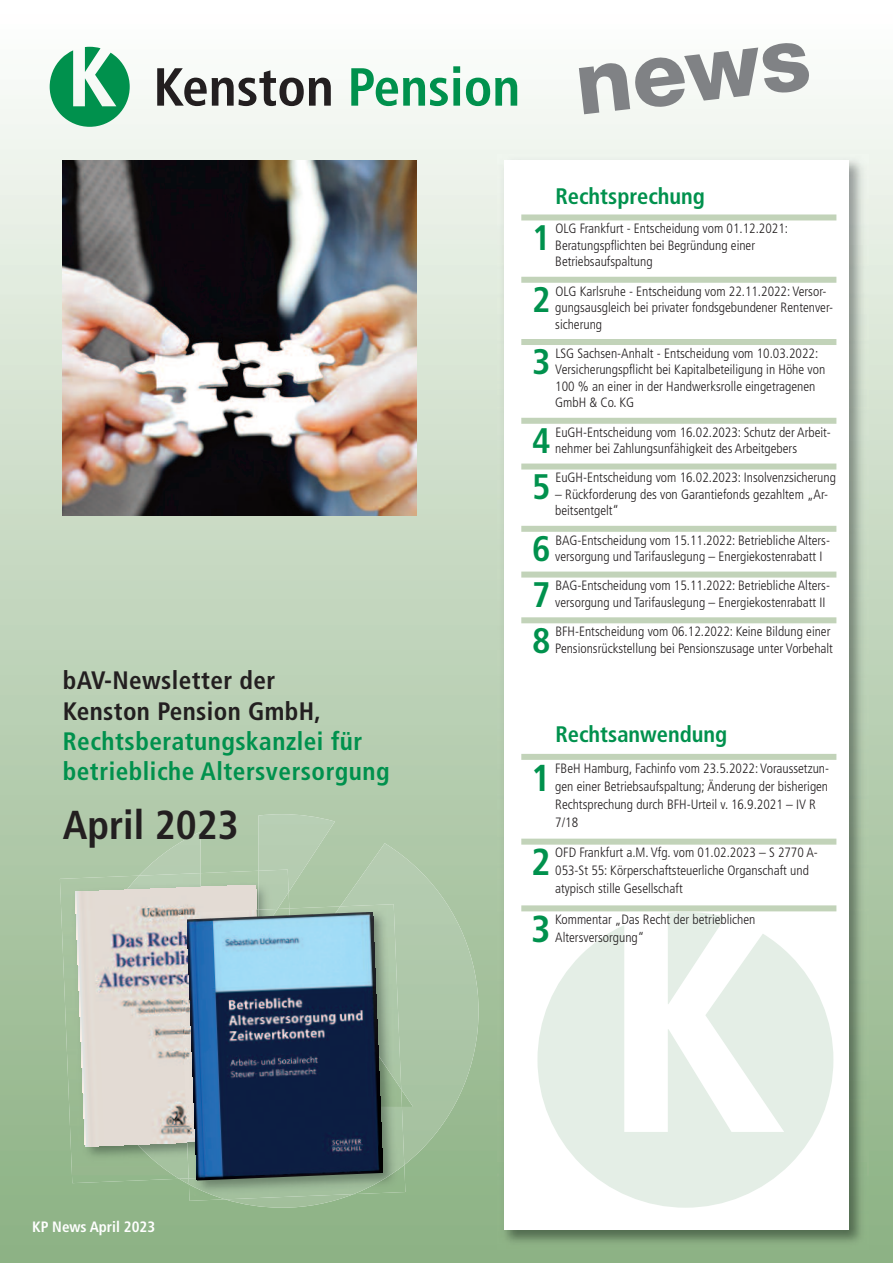
<style>
.page{position:relative;width:893px;height:1263px;background:#fff}
.page>*{position:absolute;margin:0;border:0;box-sizing:border-box;transform-origin:0 0}
.t1{font:800 89.55px "Helvetica Neue";color:#808285}
.t2{font:700 condensed 53.55px "Frutiger";color:#231f20}
.t3{font:700 condensed 40.35px "Frutiger";color:#231f20}
.t4{font:700 condensed 37.5px "Frutiger";color:#00914d}
.t5{font:700 condensed 35.55px "Frutiger";color:#00914d}
.t6{font:700 condensed 25.2px/30.3px "Frutiger";letter-spacing:.02em;color:#00914d}
.t7{font:700 condensed 25.2px/30.3px "Frutiger";letter-spacing:.015em;color:#231f20}
.t8{font:700 condensed 22.5px "Frutiger";color:#00914d}
.t9{font:700 condensed 15px "Frutiger";color:#fff}
.t10{font:300 condensed 13.5px/16.5px "Frutiger";color:#231f20}
.s1{color:#00914d}
</style>
<div class="page">
<img style="left:0;top:46px;width:893px;height:1217px">
<img style="left:498px;top:154px;width:370px;height:1095px">
<div style="left:504px;top:161px;width:345px;height:1069px;background:#fff"></div>
<img style="left:258px;top:814px;width:77px;height:78px">
<img style="left:385px;top:843px;width:94px;height:322px">
<img style="left:225px;top:1199px;width:129px;height:9px">
<svg style="left:179px;top:1179px;width:10px;height:5px"></svg>
<img style="left:139px;top:832px;width:61px;height:41px">
<svg style="left:50px;top:47px;width:80px;height:80px"></svg>
<img style="left:62px;top:161px;width:354px;height:354px">
<img style="left:60px;top:876px;width:119px;height:307px">
<img style="left:258px;top:869px;width:31px;height:39px">
<img style="left:85px;top:873px;width:181px;height:306px">
<img style="left:76px;top:885px;width:190px;height:261px">
<img style="left:404px;top:1165px;width:1px;height:29px">
<img style="left:189px;top:1199px;width:36px;height:2px">
<img style="left:308px;top:904px;width:93px;height:123px">
<img style="left:189px;top:1027px;width:215px;height:172px">
<img style="left:258px;top:909px;width:20px;height:3px">
<img style="left:178px;top:910px;width:88px;height:232px">
<img style="left:187px;top:912px;width:196px;height:268px">
<svg style="left:668px;top:912px;width:57px;height:13px"></svg>
<svg style="left:537px;top:925px;width:296px;height:283px;fill:#e4eee6"></svg>
<div style="left:521px;top:214px;width:315px;height:6px;background:#c2d3b9"></div>
<div style="left:521px;top:277px;width:315px;height:6px;background:#c2d3b9"></div>
<div style="left:521px;top:339px;width:315px;height:6px;background:#c2d3b9"></div>
<div style="left:521px;top:418px;width:315px;height:6px;background:#c2d3b9"></div>
<div style="left:521px;top:463px;width:315px;height:6px;background:#c2d3b9"></div>
<div style="left:521px;top:526px;width:315px;height:6px;background:#c2d3b9"></div>
<div style="left:521px;top:571px;width:315px;height:6px;background:#c2d3b9"></div>
<div style="left:521px;top:617px;width:315px;height:6px;background:#c2d3b9"></div>
<div style="left:521px;top:754px;width:315px;height:6px;background:#c2d3b9"></div>
<div style="left:521px;top:839px;width:315px;height:6px;background:#c2d3b9"></div>
<div style="left:521px;top:905px;width:315px;height:6px;background:#c2d3b9"></div>
<h2 class="t2" style="left:153px;top:65px;width:368px">Kenston <span class="s1">Pension</span></h2>
<h1 class="t1" style="left:571px;top:52px;width:237px;rotate:-7deg">news</h1>
<h3 class="t7" style="left:63px;top:667px;width:260px">bAV-Newsletter der<br>Kenston Pension GmbH,</h3>
<h3 class="t6" style="left:63px;top:728px;width:328px">Rechtsberatungskanzlei für betriebliche Altersversorgung</h3>
<h3 class="t3" style="left:63px;top:809px;width:177px">April 2023</h3>
<h3 class="t8" style="left:555px;top:187px;width:151px">Rechtsprechung</h3>
<h3 class="t5" style="left:532px;top:223px;width:20px">1</h3>
<p class="t10" style="left:555px;top:221px;width:234px">OLG Frankfurt - Entscheidung vom 01.12.2021:<br>Beratungspflichten bei Begründung einer<br>Betriebsaufspaltung</p>
<h3 class="t5" style="left:532px;top:285px;width:20px">2</h3>
<p class="t10" style="left:555px;top:284px;width:279px">OLG Karlsruhe - Entscheidung vom 22.11.2022: Versor&shy;gungsausgleich bei privater fondsgebundener Rentenver&shy;sicherung</p>
<h3 class="t5" style="left:532px;top:348px;width:20px">3</h3>
<p class="t10" style="left:555px;top:346px;width:272px">LSG Sachsen-Anhalt - Entscheidung vom 10.03.2022:<br>Versicherungspflicht bei Kapitalbeteiligung in Höhe von 100 % an einer in der Handwerksrolle eingetragenen GmbH &amp; Co. KG</p>
<h3 class="t5" style="left:532px;top:426px;width:20px">4</h3>
<p class="t10" style="left:555px;top:425px;width:277px">EuGH-Entscheidung vom 16.02.2023: Schutz der Arbeit&shy;nehmer bei Zahlungsunfähigkeit des Arbeitgebers</p>
<h3 class="t5" style="left:532px;top:472px;width:20px">5</h3>
<p class="t10" style="left:555px;top:470px;width:282px">EuGH-Entscheidung vom 16.02.2023: Insolvenzsicherung</p>
<p class="t10" style="left:555px;top:487px;width:274px">– Rückforderung des von Garantiefonds gezahltem „Ar&shy;beitsentgelt“</p>
<h3 class="t5" style="left:532px;top:534px;width:20px">6</h3>
<p class="t10" style="left:555px;top:533px;width:276px">BAG-Entscheidung vom 15.11.2022: Betriebliche Alters&shy;versorgung und Tarifauslegung – Energiekostenrabatt I</p>
<h3 class="t5" style="left:532px;top:580px;width:20px">7</h3>
<p class="t10" style="left:555px;top:578px;width:276px">BAG-Entscheidung vom 15.11.2022: Betriebliche Alters&shy;versorgung und Tarifauslegung – Energiekostenrabatt II</p>
<h3 class="t5" style="left:532px;top:626px;width:20px">8</h3>
<p class="t10" style="left:555px;top:624px;width:279px">BFH-Entscheidung vom 06.12.2022: Keine Bildung einer<br>Pensionsrückstellung bei Pensionszusage unter Vorbehalt</p>
<h3 class="t8" style="left:555px;top:725px;width:173px">Rechtsanwendung</h3>
<h3 class="t4" style="left:531px;top:762px;width:21px">1</h3>
<p class="t10" style="left:555px;top:760px;width:275px;line-height:18px">FBeH Hamburg, Fachinfo vom 23.5.2022: Voraussetzun&shy;gen einer Betriebsaufspaltung; Änderung der bisherigen Rechtsprechung durch BFH-Urteil v. 16.9.2021 – IV R 7/18</p>
<h3 class="t4" style="left:531px;top:847px;width:21px">2</h3>
<p class="t10" style="left:555px;top:845px;width:264px;line-height:18px">OFD Frankfurt a.M. Vfg. vom 01.02.2023 – S 2770 A-<br>053-St 55: Körperschaftsteuerliche Organschaft und atypisch stille Gesellschaft</p>
<h3 class="t4" style="left:531px;top:914px;width:21px">3</h3>
<p class="t10" style="left:555px;top:911px;width:202px;line-height:18px">Kommentar „Das Recht der betrieblichen<br>Altersversorgung“</p>
<p class="t9" style="left:32px;top:1221px;width:125px">KP News April 2023</p>
</div>
